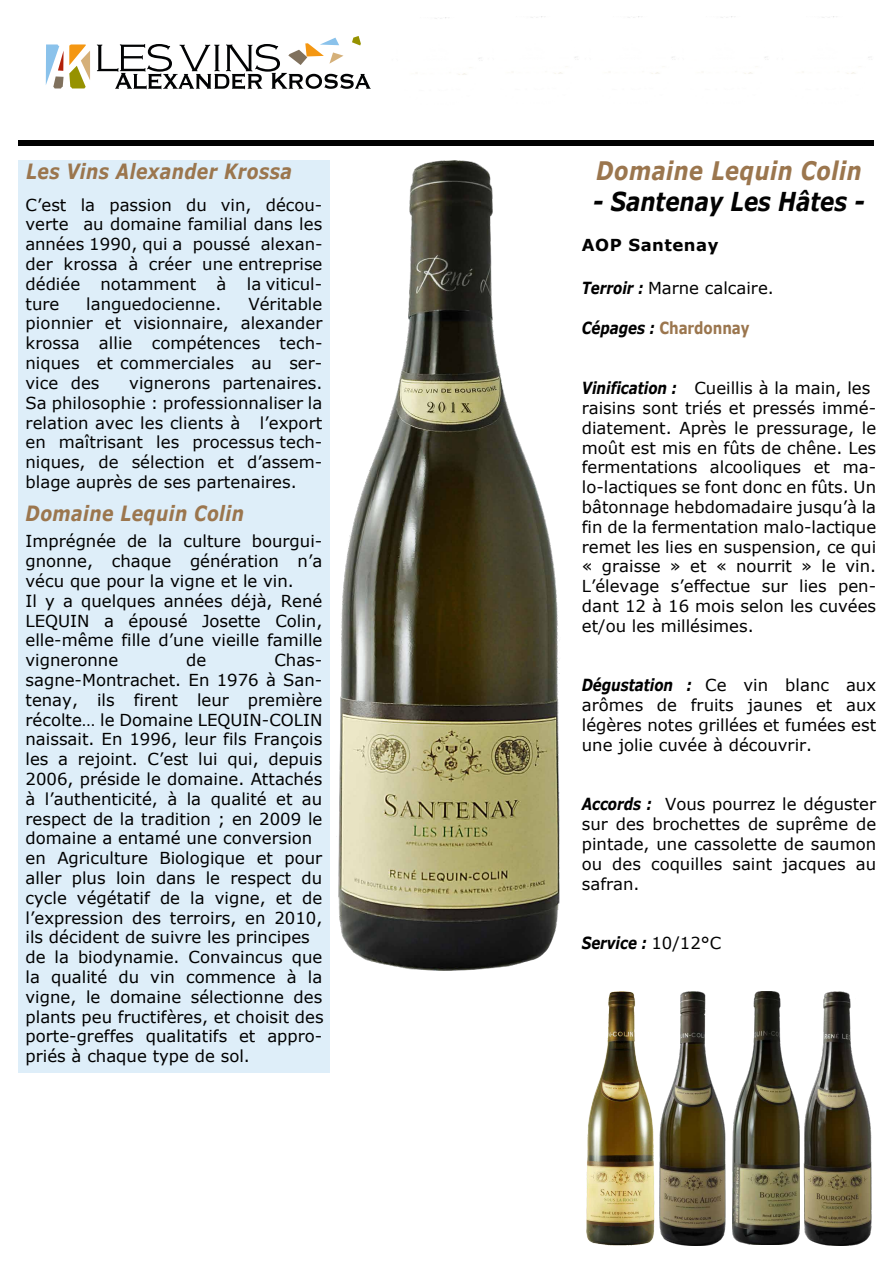
<style>
.page{position:relative;width:893px;height:1263px;background:#fff}
.page>*{position:absolute;margin:0;border:0;box-sizing:border-box;transform-origin:0 0}
.t1{font:italic 700 26.1px "Verdana";color:#020202;scale:.82 1}
.t2{font:italic 700 25.5px "Verdana";letter-spacing:.025em;color:#9b764e;scale:.82 1}
.t3{font:italic 700 21px "Verdana";letter-spacing:.025em;color:#9b764e;scale:.82 1}
.t4{font:700 16.65px "Verdana";letter-spacing:-.005em;color:#9b764e;scale:.81 1}
.t5{font:italic 700 16.65px "Verdana";letter-spacing:-.005em;color:#000;scale:.81 1}
.t6{font:16.5px/19.8px "Verdana";color:#020202;text-align:justify}
.t7{font:16.5px/19.8px "Verdana";color:#000}
.t8{font:700 16.5px "Verdana";letter-spacing:.03em;color:#020202}
.s1{font-weight:700;font-style:italic;font-size:16.65px;color:#000}
.s2{font-style:italic;color:#000}
.s3{font-weight:400;font-style:normal;font-size:16.5px;color:#020202}
</style>
<div class="page">
<div style="left:18px;top:160px;width:312px;height:912px;background:#deeef9"></div>
<img style="left:338px;top:160px;width:222px;height:811px">
<svg style="left:46px;top:44px;width:44px;height:44px"></svg>
<svg style="left:97px;top:36px;width:274px;height:53px"></svg>
<div style="left:18px;top:140px;width:855px;height:5px;background:#020202"></div>
<img style="left:732px;top:992px;width:68px;height:252px">
<img style="left:804px;top:991px;width:68px;height:254px">
<img style="left:660px;top:992px;width:66px;height:253px">
<img style="left:587px;top:992px;width:67px;height:253px">
<p class="t3" style="left:26px;top:156px;width:326px">Les Vins Alexander Krossa</p>
<p class="t6" style="left:26px;top:195px;width:298px">C’est la passion du vin, décou&shy;verte au domaine familial dans les années 1990, qui a poussé alexan&shy;der krossa à créer une entreprise dédiée notamment à la viticul&shy;ture</p>
<p class="t6" style="left:26px;top:294px;width:298px;text-indent:223px">Véritable pionnier et visionnaire, alexander krossa allie compétences tech&shy;niques et commerciales au ser&shy;vice des</p>
<p class="t6" style="left:86px;top:294px;width:137px">languedocienne.</p>
<p class="t6" style="left:26px;top:373px;width:298px;text-indent:104px">vignerons partenaires.<br>Sa philosophie : professionnaliser la relation avec les clients à l’export en maîtrisant les processus tech&shy;niques, de sélection et d’assem&shy;blage auprès de ses partenaires.</p>
<p class="t3" style="left:26px;top:499px;width:268px">Domaine Lequin Colin</p>
<p class="t7" style="left:26px;top:531px;width:298px">Imprégnée de la culture bourgui&shy;gnonne, chaque génération n’a vécu que pour la vigne et le vin.<br>Il y a quelques années déjà, René<br>LEQUIN a épousé Josette Colin, elle-même fille d’une vieille famille vigneronne</p>
<p class="t7" style="left:26px;top:650px;width:300px;text-indent:249px">Chas&shy;sagne-Montrachet. En 1976 à San&shy;tenay, ils firent leur première récolte… le Domaine LEQUIN-COLIN naissait. En 1996, leur fils François les a rejoint. C’est lui qui, depuis<br>2006, préside le domaine. Attachés à l’authenticité, à la qualité et au respect de la tradition ; en 2009 le domaine a entamé une conversion en Agriculture Biologique et pour aller plus loin dans le respect du cycle végétatif de la vigne, et de l’expression des terroirs, en 2010, ils décident de suivre les principes de la biodynamie. Convaincus que la qualité du vin commence à la vigne, le domaine sélectionne des plants peu fructifères, et choisit des porte-greffes qualitatifs et appro&shy;priés à chaque type de sol.</p>
<p class="t7" style="left:186px;top:650px;width:22px">de</p>
<h2 class="t2" style="left:596px;top:152px;width:325px">Domaine Lequin Colin</h2>
<h1 class="t1" style="left:593px;top:183px;width:333px">- Santenay Les Hâtes -</h1>
<p class="t8" style="left:582px;top:233px;width:138px">AOP Santenay</p>
<p class="t6" style="left:582px;top:278px;width:194px"><span class="s1">Terroir :</span> Marne calcaire.</p>
<p class="t4" style="left:582px;top:316px;width:209px"><span class="s2">Cépages :</span> Chardonnay</p>
<p class="t6" style="left:582px;top:378px;width:296px;text-align:left"><span class="s1">Vinification :</span> Cueillis à la main, les raisins sont triés et pressés immé&shy;diatement. Après le pressurage, le moût est mis en fûts de chêne. Les fermentations alcooliques et ma&shy;lo-lactiques se font donc en fûts. Un bâtonnage hebdomadaire jusqu’à la fin de la fermentation malo-lactique remet les lies en suspension, ce qui « graisse » et « nourrit » le vin.<br>L’élevage s’effectue sur lies pen&shy;dant 12 à 16 mois selon les cuvées et/ou les millésimes.</p>
<p class="t6" style="left:582px;top:675px;width:296px"><span class="s1">Dégustation :</span> Ce vin blanc aux arômes de fruits jaunes et aux légères notes grillées et fumées est une jolie cuvée à découvrir.</p>
<p class="t6" style="left:582px;top:794px;width:296px"><span class="s1">Accords :</span> Vous pourrez le déguster sur des brochettes de suprême de pintade, une cassolette de saumon ou des coquilles saint jacques au safran.</p>
<p class="t5" style="left:582px;top:931px;width:174px">Service : <span class="s3">10/12°C</span></p>
</div>
